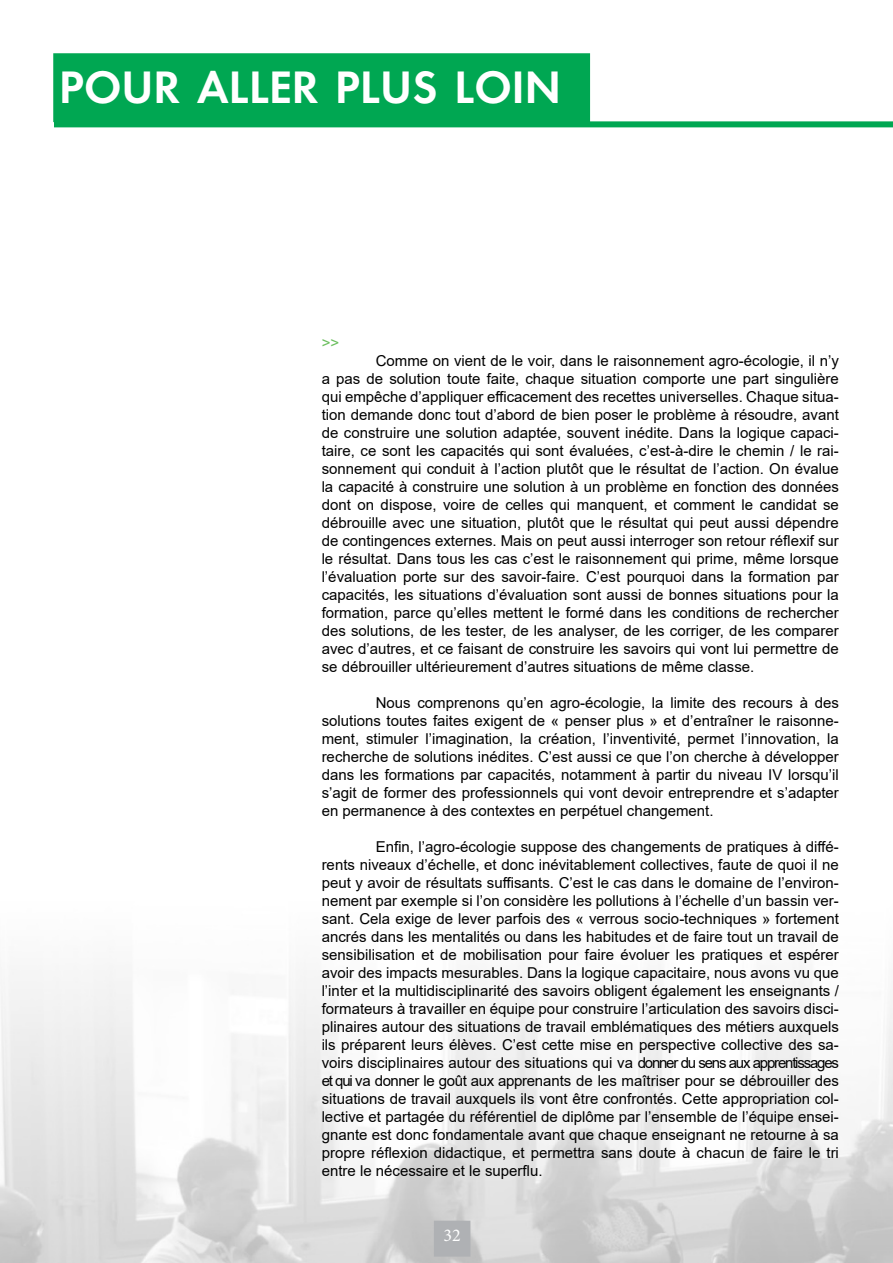
<style>
.page{position:relative;width:893px;height:1263px;background:#fff}
.page>*{position:absolute;margin:0;border:0;box-sizing:border-box;transform-origin:0 0}
.t1{font:42px "Canal Demi Romain";color:#fff}
.t2{font:18px "Minion Pro";color:#fff}
.t3{font:15px/18px "Arial";color:#000;text-align:justify}
.t4{font:15px "Arial";color:#69be5c}
</style>
<div class="page">
<div style="left:54px;top:121px;width:839px;height:6px;background:#00a752"></div>
<div style="left:54px;top:54px;width:535px;height:67px;background:#00a752"></div>
<div style="left:53px;top:53px;width:537px;height:69px;border:2px solid #00a752"></div>
<div style="left:434px;top:1221px;width:36px;height:35px;background:#afb1b4"></div>
<h1 class="t1" style="left:59px;top:59px;width:503px">POUR ALLER PLUS LOIN</h1>
<p class="t4" style="left:322px;top:332px;width:19px">&gt;&gt;</p>
<p class="t3" style="left:322px;top:351px;width:519px;text-indent:54px">Comme on vient de le voir, dans le raisonnement agro-écologie, il n’y a pas de solution toute faite, chaque situation comporte une part singulière qui empêche d’appliquer efficacement des recettes universelles. Chaque situa&shy;tion demande donc tout d’abord de bien poser le problème à résoudre, avant de construire une solution adaptée, souvent inédite. Dans la logique capaci&shy;taire, ce sont les capacités qui sont évaluées, c’est-à-dire le chemin / le rai&shy;sonnement qui conduit à l’action plutôt que le résultat de l’action. On évalue la capacité à construire une solution à un problème en fonction des données dont on dispose, voire de celles qui manquent, et comment le candidat se débrouille avec une situation, plutôt que le résultat qui peut aussi dépendre de contingences externes. Mais on peut aussi interroger son retour réflexif sur le résultat. Dans tous les cas c’est le raisonnement qui prime, même lorsque l’évaluation porte sur des savoir-faire. C’est pourquoi dans la formation par capacités, les situations d’évaluation sont aussi de bonnes situations pour la formation, parce qu’elles mettent le formé dans les conditions de rechercher des solutions, de les tester, de les analyser, de les corriger, de les comparer avec d’autres, et ce faisant de construire les savoirs qui vont lui permettre de se débrouiller ultérieurement d’autres situations de même classe.</p>
<p class="t3" style="left:322px;top:693px;width:519px;text-indent:54px">Nous comprenons qu’en agro-écologie, la limite des recours à des solutions toutes faites exigent de « penser plus » et d’entraîner le raisonne&shy;ment, stimuler l’imagination, la création, l’inventivité, permet l’innovation, la recherche de solutions inédites. C’est aussi ce que l’on cherche à développer dans les formations par capacités, notamment à partir du niveau IV lorsqu’il s’agit de former des professionnels qui vont devoir entreprendre et s’adapter en permanence à des contextes en perpétuel changement.</p>
<p class="t3" style="left:322px;top:837px;width:519px;text-indent:54px">Enfin, l’agro-écologie suppose des changements de pratiques à diffé&shy;rents niveaux d’échelle, et donc inévitablement collectives, faute de quoi il ne peut y avoir de résultats suffisants. C’est le cas dans le domaine de l’environ&shy;nement par exemple si l’on considère les pollutions à l’échelle d’un bassin ver&shy;sant. Cela exige de lever parfois des « verrous socio-techniques » fortement ancrés dans les mentalités ou dans les habitudes et de faire tout un travail de sensibilisation et de mobilisation pour faire évoluer les pratiques et espérer avoir des impacts mesurables. Dans la logique capacitaire, nous avons vu que l’inter et la multidisciplinarité des savoirs obligent également les enseignants / formateurs à travailler en équipe pour construire l’articulation des savoirs disci&shy;plinaires autour des situations de travail emblématiques des métiers auxquels ils préparent leurs élèves. C’est cette mise en perspective collective des sa&shy;voirs disciplinaires autour des situations qui va donner du sens aux apprentissages et qui va donner le goût aux apprenants de les maîtriser pour se débrouiller des situations de travail auxquels ils vont être confrontés. Cette appropriation col&shy;lective et partagée du référentiel de diplôme par l’ensemble de l’équipe ensei&shy;gnante est donc fondamentale avant que chaque enseignant ne retourne à sa propre réflexion didactique, et permettra sans doute à chacun de faire le tri entre le nécessaire et le superflu.</p>
<p class="t2" style="left:443px;top:1223px;width:19px">32</p>
</div>
